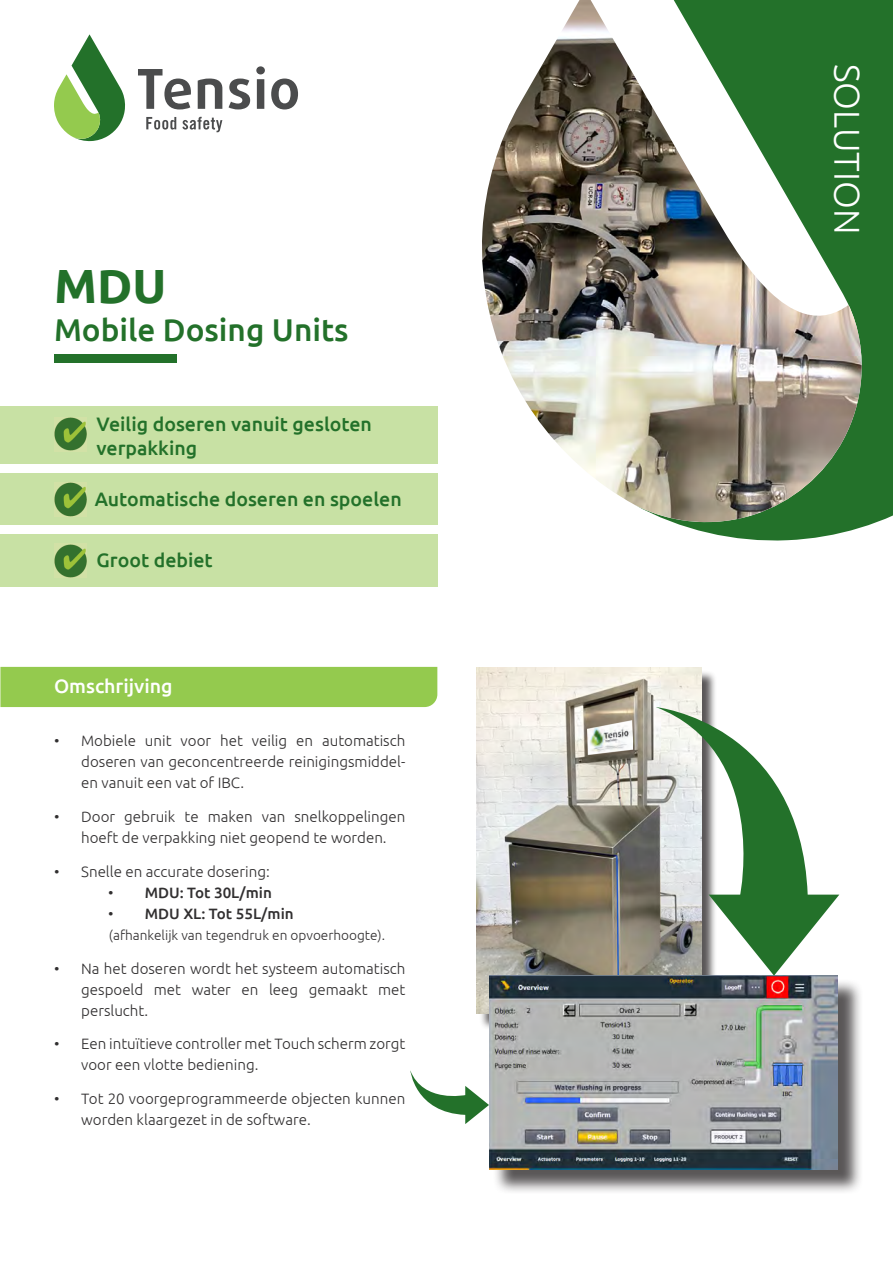
<style>
.page{position:relative;width:893px;height:1263px;background:#fff}
.page>*{position:absolute;margin:0;border:0;box-sizing:border-box;transform-origin:0 0}
.t1{font:700 48px "Ubuntu";color:#23712a}
.t2{font:300 36px "Ubuntu";color:#fff}
.t3{font:500 31.5px "Ubuntu";color:#23712a}
.t4{font:500 19.5px/23.4px "Ubuntu";color:#23712a}
.t5{font:500 19.5px "Ubuntu";color:#fff}
.t6{font:300 15px/21px "Ubuntu";color:#312f30;text-align:justify}
.t7{font:500 15px "Ubuntu";color:#312f30}
.t8{font:300 13.5px "Ubuntu";color:#312f30}
.s1{font-weight:300}
</style>
<div class="page">
<svg style="left:54px;top:34px;width:71px;height:107px"></svg>
<svg style="left:138px;top:69px;width:53px;height:40px"></svg>
<svg style="left:198px;top:79px;width:24px;height:30px"></svg>
<svg style="left:229px;top:79px;width:21px;height:30px"></svg>
<svg style="left:256px;top:66px;width:9px;height:43px"></svg>
<svg style="left:271px;top:79px;width:27px;height:30px"></svg>
<svg style="left:146px;top:117px;width:30px;height:13px"></svg>
<svg style="left:182px;top:117px;width:40px;height:15px"></svg>
<div style="left:54px;top:354px;width:122px;height:8px;background:#23712a"></div>
<div style="left:0;top:406px;width:437px;height:57px;background:#c8e1a4"></div>
<div style="left:0;top:535px;width:437px;height:52px;background:#c8e1a4"></div>
<img style="left:54px;top:544px;width:33px;height:34px">
<img style="left:54px;top:417px;width:33px;height:34px">
<div style="left:0;top:473px;width:437px;height:52px;background:#c8e1a4"></div>
<img style="left:54px;top:482px;width:33px;height:34px">
<div style="left:0;top:667px;width:437px;height:40px;background:#94ca4e"></div>
<svg style="left:684px;top:0;width:209px;height:541px;background:#347c3b"></svg>
<img style="left:482px;top:0;width:381px;height:526px">
<img style="left:477px;top:668px;width:224px;height:346px">
<img style="left:587px;top:720px;width:46px;height:36px">
<div style="left:492px;top:979px;width:371px;height:216px;background:#231f20;opacity:.75"></div>
<img style="left:489px;top:976px;width:349px;height:193px">
<svg style="left:410px;top:1070px;width:79px;height:54px"></svg>
<svg style="left:656px;top:707px;width:183px;height:269px"></svg>
<p class="t1" style="left:54px;top:257px;width:114px">MDU</p>
<p class="t3" style="left:54px;top:310px;width:296px">Mobile Dosing Units</p>
<p class="t4" style="left:97px;top:412px;width:277px">Veilig doseren vanuit gesloten verpakking</p>
<p class="t4" style="left:95px;top:487px;width:309px">Automatische doseren en spoelen</p>
<p class="t4" style="left:97px;top:547px;width:118px">Groot debiet</p>
<p class="t5" style="left:54px;top:673px;width:120px">Omschrijving</p>
<p class="t6" style="left:81px;top:730px;width:326px;text-indent:-27px">• Mobiele unit voor het veilig en automatisch doseren van geconcentreerde reinigingsmiddel&shy;en vanuit een vat of IBC.</p>
<p class="t6" style="left:54px;top:806px;width:353px;text-align:center">• Door gebruik te maken van snelkoppelingen hoeft de verpakking niet geopend te worden.</p>
<p class="t6" style="left:54px;top:860px;width:217px">• Snelle en accurate dosering:</p>
<p class="t7" style="left:108px;top:883px;width:165px"><span class="s1">•</span> MDU: Tot 30L/min</p>
<p class="t7" style="left:108px;top:904px;width:187px"><span class="s1">•</span> MDU XL: Tot 55L/min</p>
<p class="t8" style="left:109px;top:927px;width:278px">(afhankelijk van tegendruk en opvoerhoogte).</p>
<p class="t6" style="left:81px;top:957px;width:326px;text-indent:-27px">• Na het doseren wordt het systeem automatisch gespoeld met water en leeg gemaakt met perslucht.</p>
<p class="t6" style="left:81px;top:1033px;width:326px;text-indent:-27px">• Een intuïtieve controller met Touch scherm zorgt voor een vlotte bediening.</p>
<p class="t6" style="left:81px;top:1088px;width:326px;text-indent:-27px">• Tot 20 voorgeprogrammeerde objecten kunnen worden klaargezet in de software.</p>
<p class="t2" style="left:869px;top:64px;width:172px;rotate:90deg">SOLUTION</p>
</div>
